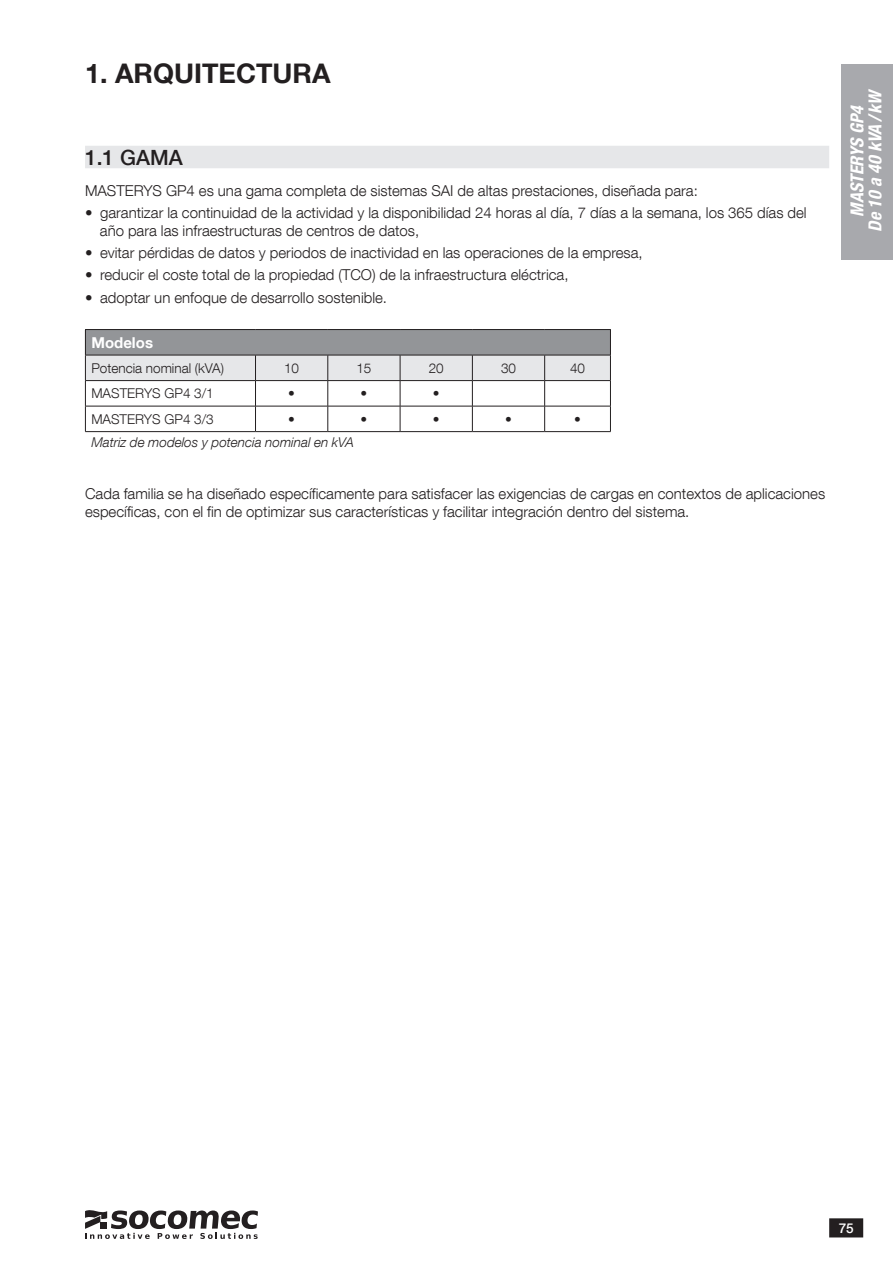
<style>
.page{position:relative;width:893px;height:1263px;background:#fff}
.page>*{position:absolute;margin:0;border:0;box-sizing:border-box;transform-origin:0 0}
.t1{font:700 27px "Helvetica Neue LT Com";color:#231f20}
.t2{font:500 21px "Helvetica Neue LT Com";color:#231f20}
.t3{font:italic 700 condensed 18px/18px "Helvetica Neue LT Com";color:#fff;text-align:center}
.t4{font:300 15px/18px "Helvetica Neue LT Com";color:#231f20}
.t5{font:700 15px "Helvetica Neue LT Com";color:#fff}
.t6{font:300 13.5px "Helvetica Neue LT Com";color:#231f20}
.t7{font:italic 300 13.5px "Helvetica Neue LT Com";color:#231f20}
.t8{font:500 13.5px "Helvetica Neue LT Com";color:#fff}
</style>
<div class="page">
<div style="left:85px;top:146px;width:744px;height:22px;background:#e6e7e9"></div>
<hr style="left:85px;top:329px;width:170px;height:1px;background:#231f20">
<hr style="left:255px;top:329px;width:73px;height:1px;background:#231f20">
<hr style="left:328px;top:329px;width:72px;height:1px;background:#231f20">
<hr style="left:400px;top:329px;width:72px;height:1px;background:#231f20">
<hr style="left:472px;top:329px;width:73px;height:1px;background:#231f20">
<hr style="left:545px;top:329px;width:66px;height:1px;background:#231f20">
<hr style="left:85px;top:431px;width:170px;height:1px;background:#231f20">
<hr style="left:255px;top:431px;width:73px;height:1px;background:#231f20">
<hr style="left:328px;top:431px;width:72px;height:1px;background:#231f20">
<hr style="left:400px;top:431px;width:72px;height:1px;background:#231f20">
<hr style="left:472px;top:431px;width:73px;height:1px;background:#231f20">
<hr style="left:545px;top:431px;width:66px;height:1px;background:#231f20">
<svg style="left:85px;top:330px;width:526px;height:101px"></svg>
<hr style="left:328px;top:380px;width:72px;height:1px;background:#231f20">
<hr style="left:400px;top:380px;width:72px;height:1px;background:#231f20">
<hr style="left:85px;top:380px;width:170px;height:1px;background:#231f20">
<hr style="left:85px;top:406px;width:170px;height:1px;background:#231f20">
<div style="left:842px;top:64px;width:51px;height:195px;background:#a8a9ad"></div>
<svg style="left:85px;top:1210px;width:173px;height:29px"></svg>
<div style="left:100px;top:1222px;width:7px;height:7px;background:#231f20"></div>
<div style="left:830px;top:1219px;width:32px;height:18px;background:#231f20"></div>
<div style="left:829px;top:1218px;width:34px;height:19px;border:2px solid #231f20"></div>
<h1 class="t1" style="left:85px;top:56px;width:247px">1. ARQUITECTURA</h1>
<h2 class="t2" style="left:85px;top:145px;width:99px">1.1 GAMA</h2>
<p class="t4" style="left:85px;top:181px;width:614px">MASTERYS GP4 es una gama completa de sistemas SAI de altas prestaciones, diseñada para:</p>
<p class="t4" style="left:100px;top:203px;width:708px;text-indent:-15px">• garantizar la continuidad de la actividad y la disponibilidad 24 horas al día, 7 días a la semana, los 365 días del año para las infraestructuras de centros de datos,</p>
<p class="t4" style="left:85px;top:243px;width:559px">• evitar pérdidas de datos y periodos de inactividad en las operaciones de la empresa,</p>
<p class="t4" style="left:85px;top:266px;width:485px">• reducir el coste total de la propiedad (TCO) de la infraestructura eléctrica,</p>
<p class="t4" style="left:85px;top:288px;width:304px">• adoptar un enfoque de desarrollo sostenible.</p>
<p class="t5" style="left:91px;top:333px;width:63px">Modelos</p>
<p class="t6" style="left:91px;top:360px;width:134px">Potencia nominal (kVA)</p>
<p class="t6" style="left:284px;top:360px;width:17px">10</p>
<p class="t6" style="left:356px;top:360px;width:17px">15</p>
<p class="t6" style="left:429px;top:360px;width:17px">20</p>
<p class="t6" style="left:501px;top:360px;width:17px">30</p>
<p class="t6" style="left:570px;top:360px;width:17px">40</p>
<p class="t6" style="left:91px;top:385px;width:124px">MASTERYS GP4 3/1</p>
<p class="t6" style="left:288px;top:385px;width:8px">•</p>
<p class="t6" style="left:361px;top:385px;width:8px">•</p>
<p class="t6" style="left:433px;top:385px;width:8px">•</p>
<p class="t6" style="left:91px;top:411px;width:124px">MASTERYS GP4 3/3</p>
<p class="t6" style="left:288px;top:411px;width:8px">•</p>
<p class="t6" style="left:361px;top:411px;width:8px">•</p>
<p class="t6" style="left:433px;top:411px;width:8px">•</p>
<p class="t6" style="left:505px;top:411px;width:8px">•</p>
<p class="t6" style="left:574px;top:411px;width:8px">•</p>
<p class="t7" style="left:91px;top:434px;width:264px">Matriz de modelos y potencia nominal en kVA</p>
<p class="t4" style="left:85px;top:484px;width:742px">Cada familia se ha diseñado específicamente para satisfacer las exigencias de cargas en contextos de aplicaciones específicas, con el fin de optimizar sus características y facilitar integración dentro del sistema.</p>
<p class="t3" style="left:848px;top:232px;width:144px;rotate:-90deg">MASTERYS GP4<br>De 10 a 40 kVA /kW</p>
<p class="t8" style="left:839px;top:1220px;width:17px">75</p>
</div>
